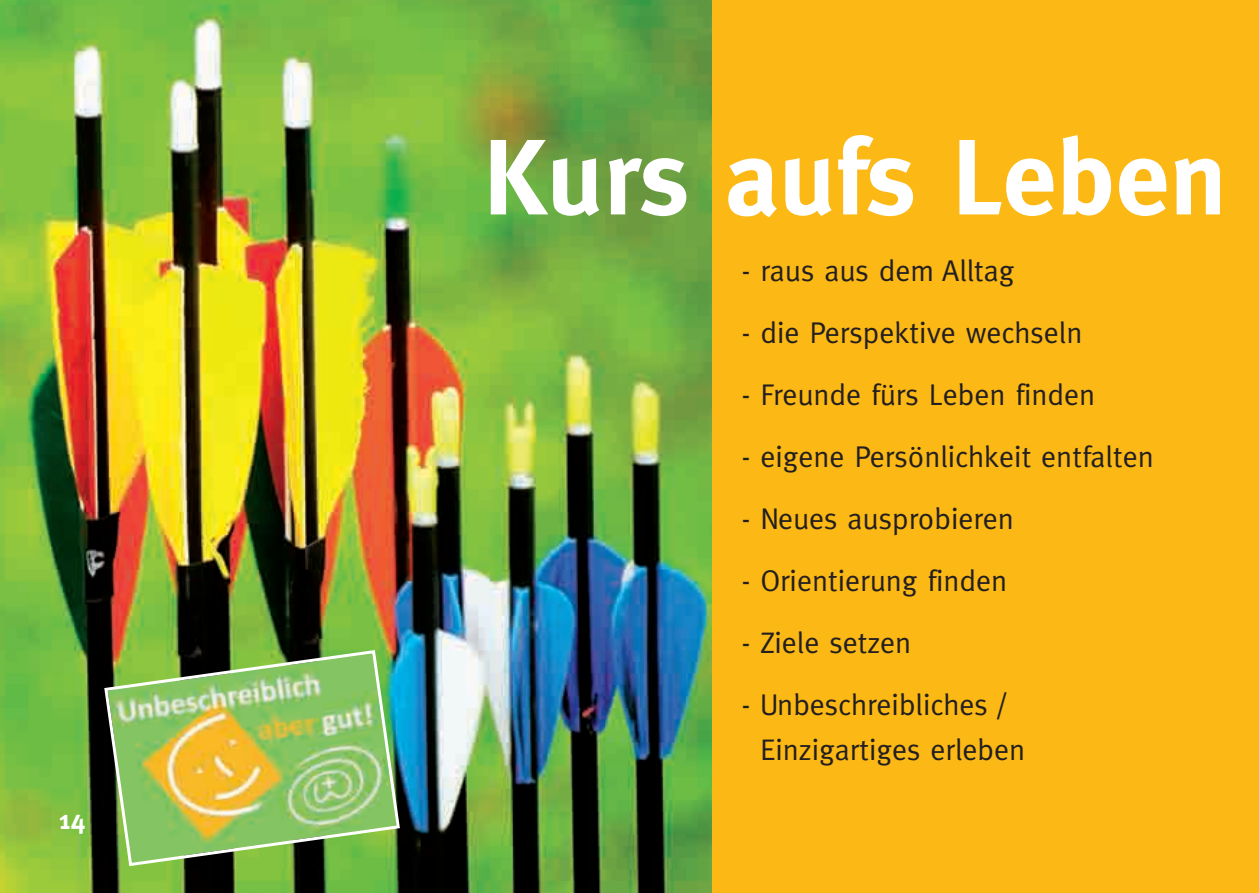
<style>
.page{position:relative;width:1259px;height:893px;background:#fff}
.page>*{position:absolute;margin:0;border:0;box-sizing:border-box;transform-origin:0 0}
.t1{font:700 107.1px "Meta";color:#fff}
.t2{font:30px/45px "Meta";color:#231f20}
.t3{font:700 27px "Meta";color:#fff}
</style>
<div class="page">
<div style="left:622px;top:0;width:637px;height:893px;background:#fcb814"></div>
<img style="left:0;top:0;width:711px;height:893px">
<img style="left:103px;top:648px;width:298px;height:220px">
<p class="t3" style="left:58px;top:804px;width:28px">14</p>
<h1 class="t1" style="left:483px;top:115px;width:745px">Kurs aufs Leben</h1>
<p class="t2" style="left:741px;top:248px;width:275px">- raus aus dem Alltag</p>
<p class="t2" style="left:741px;top:310px;width:342px">- die Perspektive wechseln</p>
<p class="t2" style="left:741px;top:372px;width:355px">- Freunde fürs Leben finden</p>
<p class="t2" style="left:741px;top:434px;width:414px">- eigene Persönlichkeit entfalten</p>
<p class="t2" style="left:741px;top:496px;width:274px">- Neues ausprobieren</p>
<p class="t2" style="left:741px;top:558px;width:267px">- Orientierung finden</p>
<p class="t2" style="left:741px;top:620px;width:171px">- Ziele setzen</p>
<p class="t2" style="left:760px;top:682px;width:266px;text-indent:-19px">- Unbeschreibliches /<br>Einzigartiges erleben</p>
</div>
